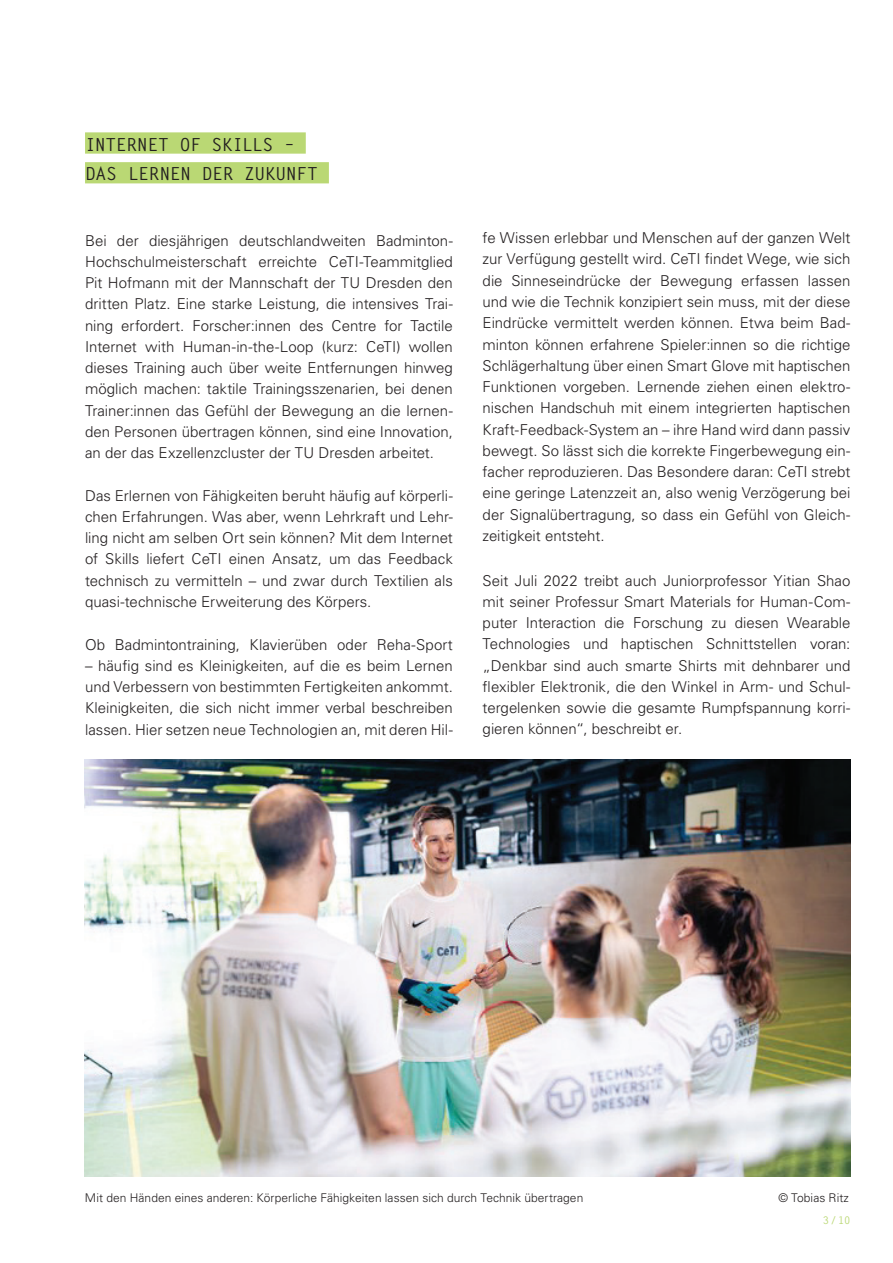
<style>
.page{position:relative;width:893px;height:1263px;background:#fff}
.page>*{position:absolute;margin:0;border:0;box-sizing:border-box;transform-origin:0 0}
.t1{font:700 18px/29.7px "Letter Gothic Std";letter-spacing:-.025em;color:#231f20}
.t2{font:300 15px/21.3px "Univers LT Std";color:#231f20;text-align:justify}
.Überschrift_2{font:300 12px "Univers LT Std";letter-spacing:.005em;color:#231f20}
.t3{font:700 10.5px "Letter Gothic Std";color:#bad874}
</style>
<div class="page">
<div style="left:85px;top:132px;width:221px;height:22px;background:#bad874"></div>
<div style="left:85px;top:162px;width:244px;height:21px;background:#bad874"></div>
<img style="left:85px;top:760px;width:765px;height:416px">
<h2 class="t1" style="left:85px;top:129px;width:235px">INTERNET OF SKILLS –<br>DAS LERNEN DER ZUKUNFT</h2>
<p class="t2" style="left:85px;top:230px;width:369px">Bei der diesjährigen deutschlandweiten Badminton-Hochschulmeisterschaft erreichte CeTI-Teammitglied Pit Hofmann mit der Mannschaft der TU Dresden den dritten Platz. Eine starke Leistung, die intensives Trai&shy;ning erfordert. Forscher:innen des Centre for Tactile Internet with Human-in-the-Loop (kurz: CeTI) wollen dieses Training auch über weite Entfernungen hinweg möglich machen: taktile Trainingsszenarien, bei denen Trainer:innen das Gefühl der Bewegung an die lernen&shy;den Personen übertragen können, sind eine Innovation, an der das Exzellenzcluster der TU Dresden arbeitet.</p>
<p class="t2" style="left:85px;top:485px;width:369px">Das Erlernen von Fähigkeiten beruht häufig auf körperli&shy;chen Erfahrungen. Was aber, wenn Lehrkraft und Lehr&shy;ling nicht am selben Ort sein können? Mit dem Internet of Skills liefert CeTI einen Ansatz, um das Feedback technisch zu vermitteln – und zwar durch Textilien als quasi-technische Erweiterung des Körpers.</p>
<p class="t2" style="left:85px;top:633px;width:369px">Ob Badmintontraining, Klavierüben oder Reha-Sport</p>
<p class="t2" style="left:85px;top:655px;width:369px">– häufig sind es Kleinigkeiten, auf die es beim Lernen und Verbessern von bestimmten Fertigkeiten ankommt.<br>Kleinigkeiten, die sich nicht immer verbal beschreiben lassen. Hier setzen neue Technologien an, mit deren Hil-</p>
<p class="t2" style="left:483px;top:227px;width:369px">fe Wissen erlebbar und Menschen auf der ganzen Welt zur Verfügung gestellt wird. CeTI findet Wege, wie sich die Sinneseindrücke der Bewegung erfassen lassen und wie die Technik konzipiert sein muss, mit der diese Eindrücke vermittelt werden können. Etwa beim Bad&shy;minton können erfahrene Spieler:innen so die richtige Schlägerhaltung über einen Smart Glove mit haptischen Funktionen vorgeben. Lernende ziehen einen elektro&shy;nischen Handschuh mit einem integrierten haptischen Kraft-Feedback-System an – ihre Hand wird dann passiv bewegt. So lässt sich die korrekte Fingerbewegung ein&shy;facher reproduzieren. Das Besondere daran: CeTI strebt eine geringe Latenzzeit an, also wenig Verzögerung bei der Signalübertragung, so dass ein Gefühl von Gleich&shy;zeitigkeit entsteht.</p>
<p class="t2" style="left:483px;top:570px;width:369px">Seit Juli 2022 treibt auch Juniorprofessor Yitian Shao mit seiner Professur Smart Materials for Human-Com&shy;puter Interaction die Forschung zu diesen Wearable Technologies und haptischen Schnittstellen voran: „Denkbar sind auch smarte Shirts mit dehnbarer und flexibler Elektronik, die den Winkel in Arm- und Schul&shy;tergelenken sowie die gesamte Rumpfspannung korri&shy;gieren können“, beschreibt er.</p>
<h2 class="Überschrift_2" style="left:85px;top:1191px;width:500px">Mit den Händen eines anderen: Körperliche Fähigkeiten lassen sich durch Technik übertragen</h2>
<h2 class="Überschrift_2" style="left:778px;top:1191px;width:72px">© Tobias Ritz</h2>
<p class="t3" style="left:823px;top:1213px;width:29px">3/10</p>
</div>
